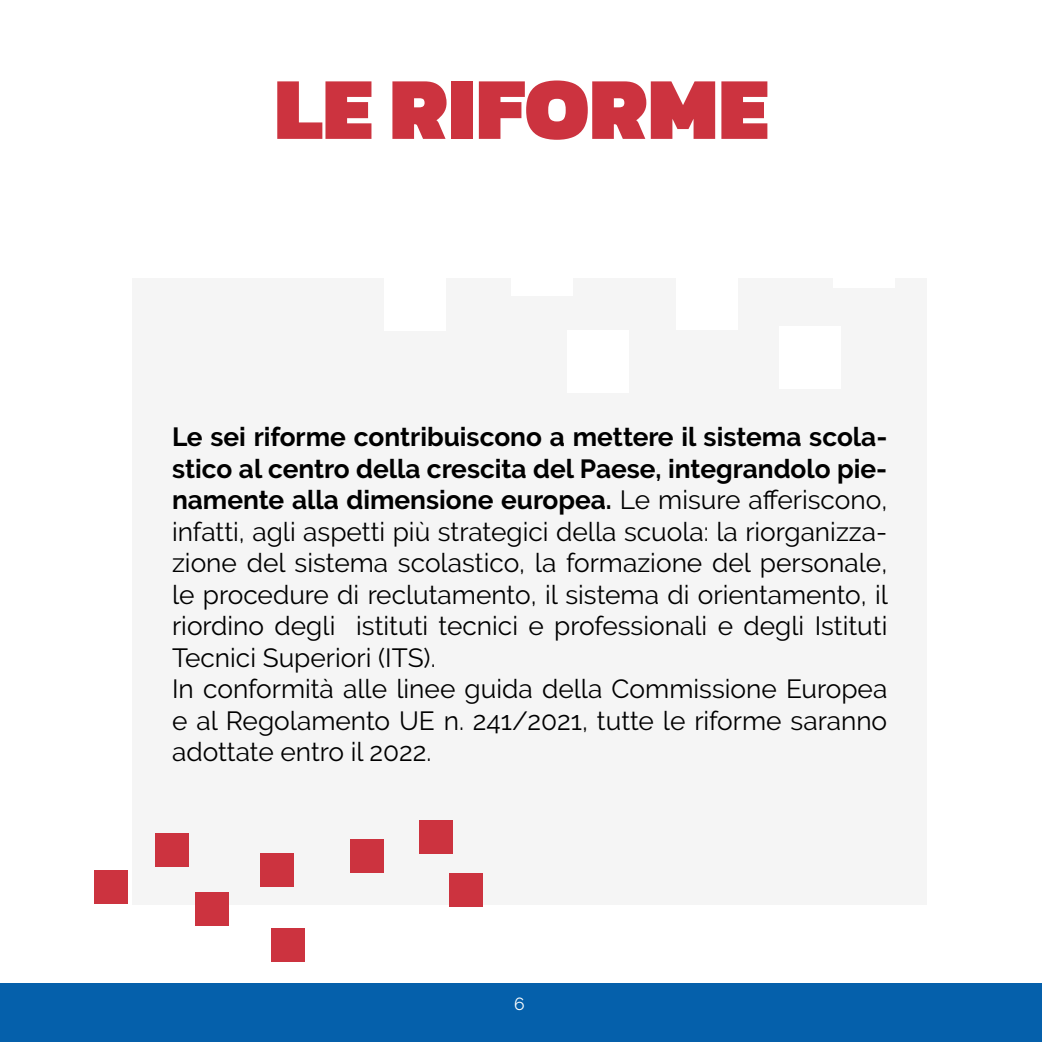
<style>
.page{position:relative;width:1042px;height:1042px;background:#fff}
.page>*{position:absolute;margin:0;border:0;box-sizing:border-box;transform-origin:0 0}
.t1{font:900 89.25px "Kanit";color:#cc333f}
.t2{font:26.25px/31.5px "Raleway";color:#000}
.t3{font:17.5px "Raleway";color:#fff}
.s1{font-weight:700}
</style>
<div class="page">
<div style="left:132px;top:278px;width:795px;height:626px;background:#f5f5f5"></div>
<div style="left:195px;top:892px;width:33px;height:34px;background:#cc333f"></div>
<div style="left:449px;top:873px;width:34px;height:33px;background:#cc333f"></div>
<div style="left:419px;top:820px;width:33px;height:34px;background:#cc333f"></div>
<div style="left:350px;top:839px;width:33px;height:34px;background:#cc333f"></div>
<div style="left:676px;top:267px;width:61px;height:62px;background:#fff"></div>
<div style="left:567px;top:330px;width:62px;height:63px;background:#fff"></div>
<div style="left:511px;top:233px;width:62px;height:63px;background:#fff"></div>
<div style="left:384px;top:268px;width:62px;height:62px;background:#fff"></div>
<div style="left:272px;top:928px;width:33px;height:34px;background:#cc333f"></div>
<div style="left:94px;top:869px;width:34px;height:34px;background:#cc333f"></div>
<div style="left:156px;top:833px;width:33px;height:34px;background:#cc333f"></div>
<div style="left:834px;top:226px;width:61px;height:62px;background:#fff"></div>
<div style="left:779px;top:326px;width:61px;height:62px;background:#fff"></div>
<div style="left:261px;top:852px;width:33px;height:34px;background:#cc333f"></div>
<div style="left:0;top:983px;width:1042px;height:59px;background:#0560ab"></div>
<h1 class="t1" style="left:274px;top:34px;width:495px">LE RIFORME</h1>
<p class="t2" style="left:172px;top:421px;width:717px"><span class="s1">Le sei riforme contribuiscono a mettere il sistema scola&shy;stico al centro della crescita del Paese, integrandolo pie&shy;namente alla dimensione europea.</span> Le misure afferiscono, infatti, agli aspetti più strategici della scuola: la riorganizza&shy;zione del sistema scolastico, la formazione del personale, le procedure di reclutamento, il sistema di orientamento, il riordino degli istituti tecnici e professionali e degli Istituti Tecnici Superiori (ITS).<br>In conformità alle linee guida della Commissione Europea e al Regolamento UE n. 241/2021, tutte le riforme saranno adottate entro il 2022.</p>
<p class="t3" style="left:514px;top:993px;width:12px">6</p>
</div>
